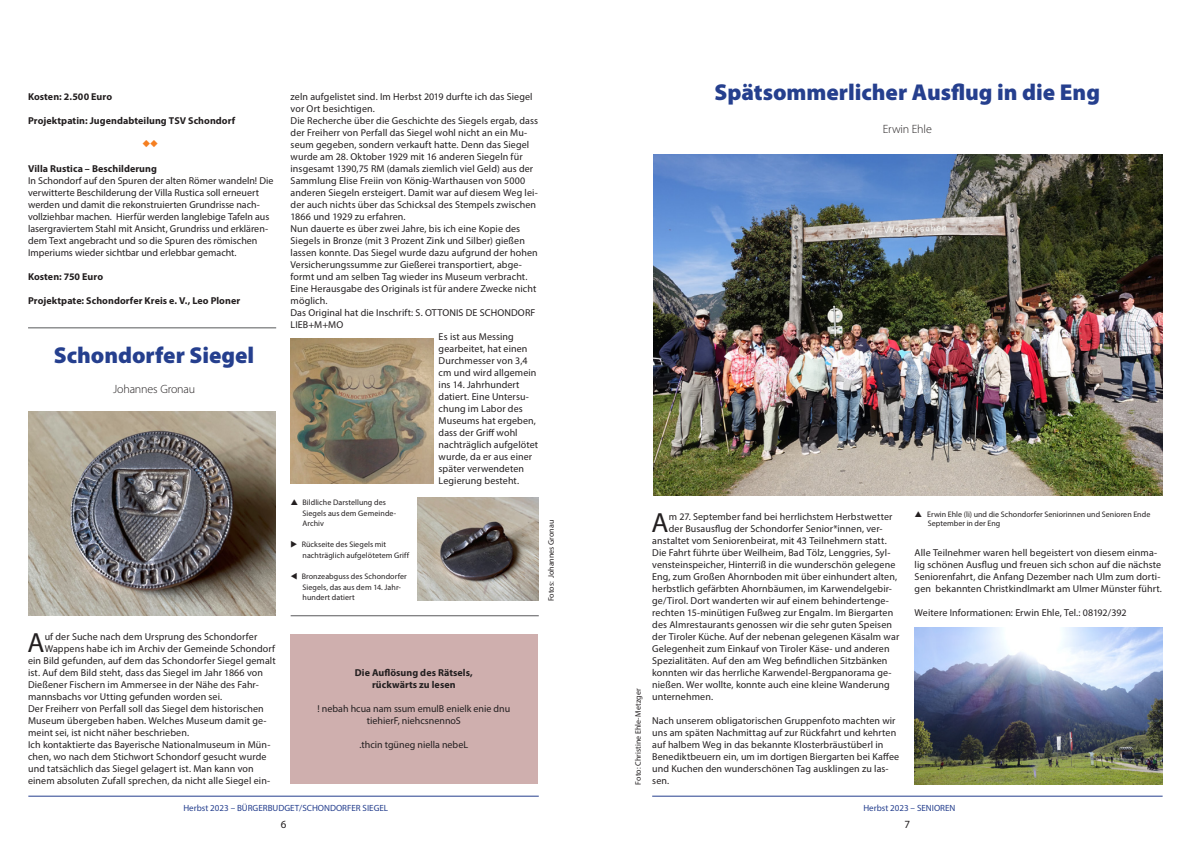
<style>
.page{position:relative;width:1191px;height:842px;background:#fff}
.page>*{position:absolute;margin:0;border:0;box-sizing:border-box;transform-origin:0 0}
.t1{font:27.8px "Myriad Pro";color:#231f20}
.t2{font:900 23px "Myriad Pro";letter-spacing:-.005em;color:#253f8e}
.t3{font:300 12px "Myriad Pro";letter-spacing:-.015em;color:#231f20}
.t4{font:11px "Myriad Pro";color:#231f20}
.t5{font:10px/12px "Myriad Pro";letter-spacing:.01em;color:#231f20}
.t6{font:700 10px/12px "Myriad Pro";letter-spacing:.005em;color:#231f20;text-align:center}
.Text{font:9px "Myriad Pro";color:#253f8e}
.t7{font:8px/10.8px "Myriad Pro";letter-spacing:.005em;color:#231f20}
.s1{font-weight:700}
</style>
<div class="page">
<hr style="left:28px;top:796px;width:511px;height:1px;background:#253f8e">
<hr style="left:652px;top:796px;width:510px;height:1px;background:#253f8e">
<img style="left:653px;top:154px;width:509px;height:342px">
<img style="left:290px;top:339px;width:143px;height:144px">
<img style="left:28px;top:412px;width:247px;height:204px">
<img style="left:417px;top:497px;width:122px;height:104px">
<hr style="left:28px;top:328px;width:248px;height:1px;background:#57585a">
<div style="left:290px;top:634px;width:248px;height:150px;background:#cfafae"></div>
<hr style="left:291px;top:616px;width:248px;height:1px;background:#57585a">
<img style="left:914px;top:628px;width:248px;height:156px">
<p class="t6" style="left:28px;top:90px;width:86px">Kosten: 2.500 Euro</p>
<p class="t6" style="left:28px;top:114px;width:209px">Projektpatin: Jugendabteilung TSV Schondorf</p>
<p class="t5" style="left:28px;top:162px;width:247px"><span class="s1">Villa Rustica – Beschilderung<br></span>In Schondorf auf den Spuren der alten Römer wandeln! Die verwitterte Beschilderung der Villa Rustica soll erneuert werden und damit die rekonstruierten Grundrisse nach&shy;vollziehbar machen. Hierfür werden langlebige Tafeln aus lasergraviertem Stahl mit Ansicht, Grundriss und erklären&shy;dem Text angebracht und so die Spuren des römischen Imperiums wieder sichtbar und erlebbar gemacht.</p>
<p class="t6" style="left:28px;top:270px;width:77px">Kosten: 750 Euro</p>
<p class="t6" style="left:28px;top:294px;width:214px">Projektpate: Schondorfer Kreis e. V., Leo Ploner</p>
<p class="t2" style="left:54px;top:340px;width:202px">Schondorfer Siegel</p>
<p class="t3" style="left:113px;top:382px;width:84px">Johannes Gronau</p>
<p class="t1" style="left:27px;top:625px;width:19px">A</p>
<p class="t5" style="left:45px;top:630px;width:214px">uf der Suche nach dem Ursprung des Schondorfer</p>
<p class="t5" style="left:45px;top:642px;width:232px">Wappens habe ich im Archiv der Gemeinde Schondorf</p>
<p class="t5" style="left:28px;top:654px;width:249px">ein Bild gefunden, auf dem das Schondorfer Siegel gemalt</p>
<p class="t5" style="left:28px;top:666px;width:236px">ist. Auf dem Bild steht, dass das Siegel im Jahr 1866 von</p>
<p class="t5" style="left:28px;top:678px;width:232px">Dießener Fischern im Ammersee in der Nähe des Fahr-</p>
<p class="t5" style="left:28px;top:690px;width:196px">mannsbachs vor Utting gefunden worden sei.</p>
<p class="t5" style="left:28px;top:702px;width:237px">Der Freiherr von Perfall soll das Siegel dem historischen</p>
<p class="t5" style="left:28px;top:714px;width:240px">Museum übergeben haben. Welches Museum damit ge-</p>
<p class="t5" style="left:28px;top:726px;width:163px">meint sei, ist nicht näher beschrieben.</p>
<p class="t5" style="left:28px;top:738px;width:244px">Ich kontaktierte das Bayerische Nationalmuseum in Mün-</p>
<p class="t5" style="left:28px;top:750px;width:240px">chen, wo nach dem Stichwort Schondorf gesucht wurde</p>
<p class="t5" style="left:28px;top:762px;width:227px">und tatsächlich das Siegel gelagert ist. Man kann von</p>
<p class="t5" style="left:28px;top:774px;width:244px">einem absoluten Zufall sprechen, da nicht alle Siegel ein-</p>
<p class="t5" style="left:290px;top:90px;width:243px">zeln aufgelistet sind. Im Herbst 2019 durfte ich das Siegel</p>
<p class="t5" style="left:290px;top:102px;width:86px">vor Ort besichtigen.</p>
<p class="t5" style="left:290px;top:114px;width:249px">Die Recherche über die Geschichte des Siegels ergab, dass</p>
<p class="t5" style="left:290px;top:126px;width:238px">der Freiherr von Perfall das Siegel wohl nicht an ein Mu-</p>
<p class="t5" style="left:290px;top:138px;width:240px">seum gegeben, sondern verkauft hatte. Denn das Siegel</p>
<p class="t5" style="left:290px;top:150px;width:233px">wurde am 28. Oktober 1929 mit 16 anderen Siegeln für</p>
<p class="t5" style="left:290px;top:162px;width:244px">insgesamt 1390,75 RM (damals ziemlich viel Geld) aus der</p>
<p class="t5" style="left:290px;top:174px;width:236px">Sammlung Elise Freiin von König-Warthausen von 5000</p>
<p class="t5" style="left:290px;top:186px;width:249px">anderen Siegeln ersteigert. Damit war auf diesem Weg lei-</p>
<p class="t5" style="left:290px;top:198px;width:247px">der auch nichts über das Schicksal des Stempels zwischen</p>
<p class="t5" style="left:290px;top:210px;width:117px">1866 und 1929 zu erfahren.</p>
<p class="t5" style="left:290px;top:222px;width:231px">Nun dauerte es über zwei Jahre, bis ich eine Kopie des</p>
<p class="t5" style="left:290px;top:234px;width:236px">Siegels in Bronze (mit 3 Prozent Zink und Silber) gießen</p>
<p class="t5" style="left:290px;top:246px;width:249px">lassen konnte. Das Siegel wurde dazu aufgrund der hohen</p>
<p class="t5" style="left:290px;top:258px;width:233px">Versicherungssumme zur Gießerei transportiert, abge-</p>
<p class="t5" style="left:290px;top:270px;width:238px">formt und am selben Tag wieder ins Museum verbracht.</p>
<p class="t5" style="left:290px;top:282px;width:247px">Eine Herausgabe des Originals ist für andere Zwecke nicht</p>
<p class="t5" style="left:290px;top:294px;width:38px">möglich.</p>
<p class="t5" style="left:290px;top:306px;width:246px">Das Original hat die Inschrift: S. OTTONIS DE SCHONDORF</p>
<p class="t5" style="left:290px;top:318px;width:54px">LIEB+M+MO</p>
<p class="t5" style="left:438px;top:330px;width:77px">Es ist aus Messing</p>
<p class="t5" style="left:438px;top:342px;width:90px">gearbeitet, hat einen</p>
<p class="t5" style="left:438px;top:354px;width:91px">Durchmesser von 3,4</p>
<p class="t5" style="left:438px;top:366px;width:99px">cm und wird allgemein</p>
<p class="t5" style="left:438px;top:378px;width:82px">ins 14. Jahrhundert</p>
<p class="t5" style="left:438px;top:390px;width:92px">datiert. Eine Untersu-</p>
<p class="t5" style="left:438px;top:402px;width:86px">chung im Labor des</p>
<p class="t5" style="left:438px;top:414px;width:99px">Museums hat ergeben,</p>
<p class="t5" style="left:438px;top:426px;width:80px">dass der Griff wohl</p>
<p class="t5" style="left:438px;top:438px;width:101px">nachträglich aufgelötet</p>
<p class="t5" style="left:438px;top:450px;width:95px">wurde, da er aus einer</p>
<p class="t5" style="left:438px;top:462px;width:87px">später verwendeten</p>
<p class="t5" style="left:438px;top:474px;width:82px">Legierung besteht.</p>
<p class="t7" style="left:302px;top:497px;width:95px">Bildliche Darstellung des<br>Siegels aus dem Gemeinde-<br>Archiv</p>
<p class="t7" style="left:302px;top:539px;width:108px;text-indent:-12px">◆ Rückseite des Siegels mit nachträglich aufgelötetem Griff</p>
<p class="t7" style="left:302px;top:571px;width:106px;text-indent:-12px">▼ Bronzeabguss des Schondorfer<br>Siegels, das aus dem 14. Jahr&shy;hundert datiert</p>
<p class="t7" style="left:545px;top:601px;width:83px;rotate:-90deg">Fotos: Johannes Gronau</p>
<p class="t6" style="left:355px;top:666px;width:119px">Die Auflösung des Rätsels, rückwärts zu lesen</p>
<p class="t5" style="left:317px;top:702px;width:194px;text-align:center">! nebah hcua nam ssum emulB enielk enie dnu tiehierF, niehcsnennoS</p>
<p class="t5" style="left:359px;top:738px;width:110px">.thcin tgüneg niella nebeL</p>
<p class="t2" style="left:714px;top:77px;width:387px">Spätsommerlicher Ausflug in die Eng</p>
<p class="t3" style="left:883px;top:121px;width:50px">Erwin Ehle</p>
<p class="t7" style="left:632px;top:784px;width:97px;rotate:-90deg">Foto: Christine Ehle-Metzger</p>
<p class="t1" style="left:651px;top:505px;width:19px">A</p>
<p class="t5" style="left:669px;top:510px;width:225px">m 27. September fand bei herrlichstem Herbstwetter</p>
<p class="t5" style="left:669px;top:522px;width:215px">der Busausflug der Schondorfer Senior*innen, ver-</p>
<p class="t5" style="left:652px;top:534px;width:236px">anstaltet vom Seniorenbeirat, mit 43 Teilnehmern statt.</p>
<p class="t5" style="left:652px;top:546px;width:240px">Die Fahrt führte über Weilheim, Bad Tölz, Lenggries, Syl-</p>
<p class="t5" style="left:652px;top:558px;width:245px">vensteinspeicher, Hinterriß in die wunderschön gelegene</p>
<p class="t5" style="left:652px;top:570px;width:246px">Eng, zum Großen Ahornboden mit über einhundert alten,</p>
<p class="t5" style="left:652px;top:582px;width:241px">herbstlich gefärbten Ahornbäumen, im Karwendelgebir-</p>
<p class="t5" style="left:652px;top:594px;width:238px">ge/Tirol. Dort wanderten wir auf einem behindertenge-</p>
<p class="t5" style="left:652px;top:606px;width:242px">rechten 15-minütigen Fußweg zur Engalm. Im Biergarten</p>
<p class="t5" style="left:652px;top:618px;width:241px">des Almrestaurants genossen wir die sehr guten Speisen</p>
<p class="t5" style="left:652px;top:630px;width:248px">der Tiroler Küche. Auf der nebenan gelegenen Käsalm war</p>
<p class="t5" style="left:652px;top:642px;width:239px">Gelegenheit zum Einkauf von Tiroler Käse- und anderen</p>
<p class="t5" style="left:652px;top:654px;width:237px">Spezialitäten. Auf den am Weg befindlichen Sitzbänken</p>
<p class="t5" style="left:652px;top:666px;width:241px">konnten wir das herrliche Karwendel-Bergpanorama ge-</p>
<p class="t5" style="left:652px;top:678px;width:239px">nießen. Wer wollte, konnte auch eine kleine Wanderung</p>
<p class="t5" style="left:652px;top:690px;width:62px">unternehmen.</p>
<p class="t5" style="left:652px;top:714px;width:248px">Nach unserem obligatorischen Gruppenfoto machten wir uns am späten Nachmittag auf zur Rückfahrt und kehrten auf halbem Weg in das bekannte Klosterbräustüberl in Benediktbeuern ein, um im dortigen Biergarten bei Kaffee und Kuchen den wunderschönen Tag ausklingen zu las&shy;sen.</p>
<p class="t7" style="left:927px;top:509px;width:225px;line-height:9.6px">Erwin Ehle (li) und die Schondorfer Seniorinnen und Senioren Ende<br>September in der Eng</p>
<p class="t5" style="left:914px;top:546px;width:249px">Alle Teilnehmer waren hell begeistert von diesem einma&shy;lig schönen Ausflug und freuen sich schon auf die nächste Seniorenfahrt, die Anfang Dezember nach Ulm zum dorti&shy;gen bekannten Christkindlmarkt am Ulmer Münster führt.</p>
<p class="t5" style="left:914px;top:606px;width:213px">Weitere Informationen: Erwin Ehle, Tel.: 08192/392</p>
<p class="Text" style="left:183px;top:803px;width:206px">Herbst 2023 – BÜRGERBUDGET/SCHONDORFER SIEGEL</p>
<p class="Text" style="left:863px;top:802px;width:94px">Herbst 2023 – SENIOREN</p>
<p class="t4" style="left:281px;top:817px;width:7px">6</p>
<p class="t4" style="left:904px;top:817px;width:7px">7</p>
</div>
